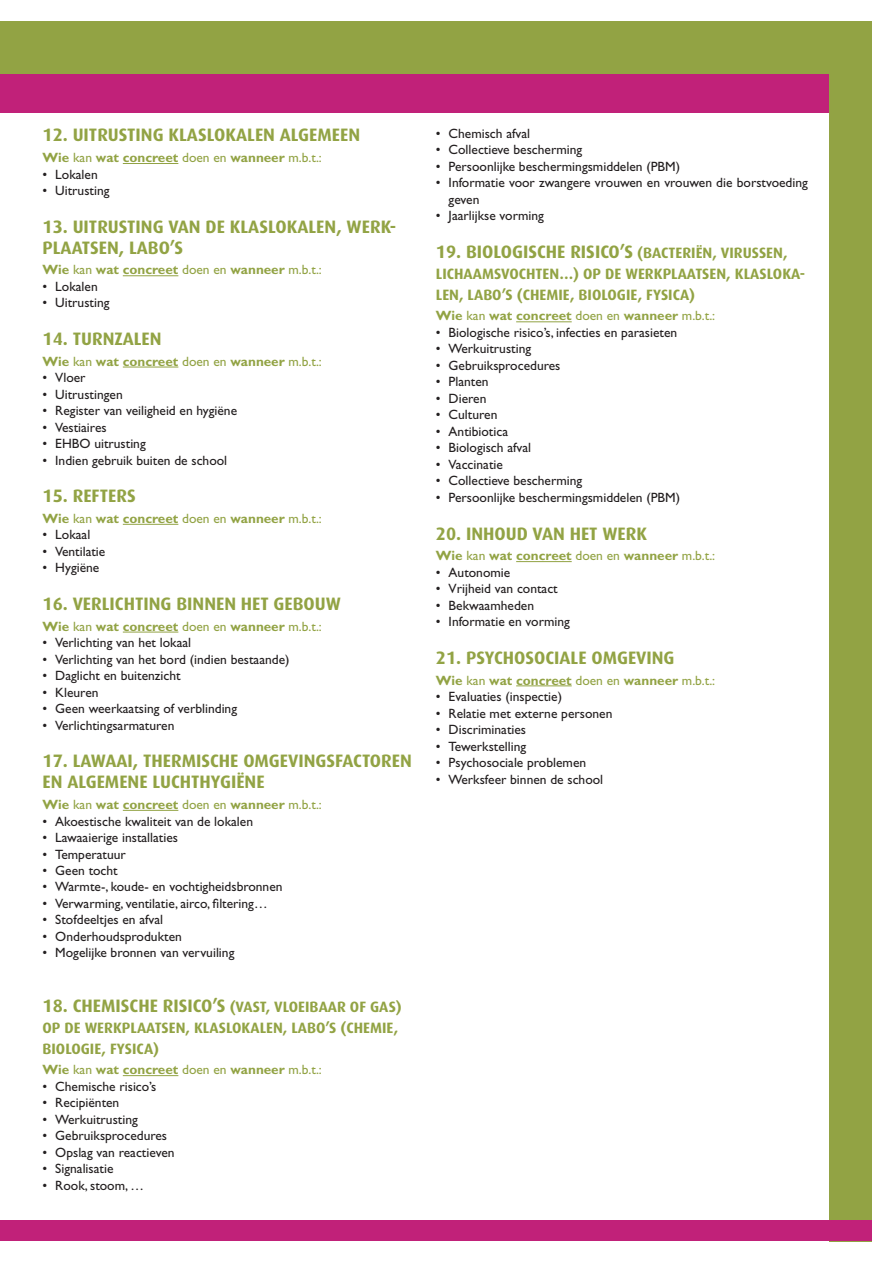
<style>
.page{position:relative;width:893px;height:1263px;background:#fff}
.page>*{position:absolute;margin:0;border:0;box-sizing:border-box;transform-origin:0 0}
.t1{font:700 18px/21px "Dax";color:#92a344}
.t2{font:700 15px/21px "Dax";color:#92a344}
.t3{font:13.5px/16.5px "Gill Sans";color:#231f20}
.t4{font:700 13.5px "Gill Sans";color:#92a344}
.s1{font-weight:400}
.s2{font-size:18px}
.s3{font-size:15px}
</style>
<div class="page">
<div style="left:0;top:21px;width:872px;height:54px;background:#92a344"></div>
<div style="left:0;top:75px;width:872px;height:38px;background:#c12179"></div>
<div style="left:829px;top:21px;width:43px;height:1221px;background:#92a344"></div>
<div style="left:0;top:1220px;width:872px;height:21px;background:#c12179"></div>
<hr style="left:123px;top:163px;width:55px;height:1px;background:#92a344">
<hr style="left:123px;top:275px;width:55px;height:1px;background:#92a344">
<hr style="left:123px;top:367px;width:55px;height:1px;background:#92a344">
<hr style="left:123px;top:524px;width:55px;height:1px;background:#92a344">
<hr style="left:123px;top:632px;width:55px;height:1px;background:#92a344">
<hr style="left:123px;top:810px;width:55px;height:1px;background:#92a344">
<hr style="left:123px;top:1075px;width:55px;height:1px;background:#92a344">
<hr style="left:516px;top:321px;width:56px;height:1px;background:#92a344">
<hr style="left:516px;top:561px;width:56px;height:1px;background:#92a344">
<hr style="left:516px;top:685px;width:56px;height:1px;background:#92a344">
<h1 class="t1" style="left:43px;top:125px;width:319px">12. UITRUSTING KLASLOKALEN ALGEMEEN</h1>
<p class="t4" style="left:43px;top:150px;width:281px">Wie <span class="s1">kan</span> wat concreet <span class="s1">doen en</span> wanneer <span class="s1">m.b.t.:</span></p>
<p class="t3" style="left:43px;top:166px;width:57px">• Lokalen</p>
<p class="t3" style="left:43px;top:182px;width:69px">• Uitrusting</p>
<h1 class="t1" style="left:43px;top:216px;width:355px">13. UITRUSTING VAN DE KLASLOKALEN, WERK-<br>PLAATSEN, LABO’S</h1>
<p class="t4" style="left:43px;top:262px;width:281px">Wie <span class="s1">kan</span> wat concreet <span class="s1">doen en</span> wanneer <span class="s1">m.b.t.:</span></p>
<p class="t3" style="left:43px;top:278px;width:57px">• Lokalen</p>
<p class="t3" style="left:43px;top:295px;width:69px">• Uitrusting</p>
<h1 class="t1" style="left:43px;top:328px;width:121px">14. TU RNZALEN</h1>
<p class="t4" style="left:43px;top:353px;width:281px">Wie <span class="s1">kan</span> wat concreet <span class="s1">doen en</span> wanneer <span class="s1">m.b.t.:</span></p>
<p class="t3" style="left:43px;top:369px;width:45px">• Vloer</p>
<p class="t3" style="left:43px;top:386px;width:82px">• Uitrustingen</p>
<p class="t3" style="left:43px;top:402px;width:196px">• Register van veiligheid en hygiëne</p>
<p class="t3" style="left:43px;top:419px;width:66px">• Vestiaires</p>
<p class="t3" style="left:43px;top:435px;width:105px">• EHBO uitrusting</p>
<p class="t3" style="left:43px;top:452px;width:186px">• Indien gebruik buiten de school</p>
<h1 class="t1" style="left:43px;top:486px;width:95px">15. REFTERS</h1>
<p class="t4" style="left:43px;top:510px;width:281px">Wie <span class="s1">kan</span> wat concreet <span class="s1">doen en</span> wanneer <span class="s1">m.b.t.:</span></p>
<p class="t3" style="left:43px;top:527px;width:49px">• Lokaal</p>
<p class="t3" style="left:43px;top:543px;width:64px">• Ventilatie</p>
<p class="t3" style="left:43px;top:560px;width:58px">• Hygiëne</p>
<h1 class="t1" style="left:43px;top:593px;width:286px">16. VERLICHTING BINNEN HET GEBOUW</h1>
<p class="t4" style="left:43px;top:618px;width:281px">Wie <span class="s1">kan</span> wat concreet <span class="s1">doen en</span> wanneer <span class="s1">m.b.t.:</span></p>
<p class="t3" style="left:43px;top:634px;width:150px">• Verlichting van het lokaal</p>
<p class="t3" style="left:43px;top:651px;width:249px">• Verlichting van het bord (indien bestaande)</p>
<p class="t3" style="left:43px;top:667px;width:140px">• Daglicht en buitenzicht</p>
<p class="t3" style="left:43px;top:684px;width:58px">• Kleuren</p>
<p class="t3" style="left:43px;top:700px;width:196px">• Geen weerkaatsing of verblinding</p>
<p class="t3" style="left:43px;top:717px;width:133px">• Verlichtingsarmaturen</p>
<h1 class="t1" style="left:43px;top:751px;width:371px">17. LAWAAI, THERMISCHE OMGEVINGSFACTOREN<br>EN ALGEMENE LUCHTHYGIËNE</h1>
<p class="t4" style="left:43px;top:796px;width:281px">Wie <span class="s1">kan</span> wat concreet <span class="s1">doen en</span> wanneer <span class="s1">m.b.t.:</span></p>
<p class="t3" style="left:43px;top:813px;width:212px">• Akoestische kwaliteit van de lokalen</p>
<p class="t3" style="left:43px;top:829px;width:137px">• Lawaaierige installaties</p>
<p class="t3" style="left:43px;top:846px;width:85px">• Temperatuur</p>
<p class="t3" style="left:43px;top:862px;width:77px">• Geen tocht</p>
<p class="t3" style="left:43px;top:879px;width:242px">• Warmte-, koude- en vochtigheidsbronnen</p>
<p class="t3" style="left:43px;top:895px;width:227px">• Verwarming, ventilatie, airco, filtering…</p>
<p class="t3" style="left:43px;top:912px;width:122px">• Stofdeeltjes en afval</p>
<p class="t3" style="left:43px;top:928px;width:141px">• Onderhoudsprodukten</p>
<p class="t3" style="left:43px;top:945px;width:193px">• Mogelijke bronnen van vervuiling</p>
<p class="t2" style="left:43px;top:996px;width:361px"><span class="s2">18. CHEMISCHE RISICO’S</span> (VAST, VLOEIBAAR OF GAS)<br>OP DE WERKPLAATSEN, KLASLOKALEN, LABO’S (CHEMIE,<br>BIOLOGIE, FYSICA)</p>
<p class="t4" style="left:43px;top:1062px;width:281px">Wie <span class="s1">kan</span> wat concreet <span class="s1">doen en</span> wanneer <span class="s1">m.b.t.:</span></p>
<p class="t3" style="left:43px;top:1078px;width:115px">• Chemische risico’s</p>
<p class="t3" style="left:43px;top:1094px;width:78px">• Recipiënten</p>
<p class="t3" style="left:43px;top:1111px;width:97px">• Werkuitrusting</p>
<p class="t3" style="left:43px;top:1127px;width:126px">• Gebruiksprocedures</p>
<p class="t3" style="left:43px;top:1144px;width:134px">• Opslag van reactieven</p>
<p class="t3" style="left:43px;top:1160px;width:72px">• Signalisatie</p>
<p class="t3" style="left:43px;top:1177px;width:103px">• Rook, stoom, …</p>
<p class="t3" style="left:436px;top:125px;width:96px">• Chemisch afval</p>
<p class="t3" style="left:436px;top:141px;width:148px">• Collectieve bescherming</p>
<p class="t3" style="left:436px;top:158px;width:246px">• Persoonlijke beschermingsmiddelen (PBM)</p>
<p class="t3" style="left:449px;top:174px;width:361px;text-indent:-13px">• Informatie voor zwangere vrouwen en vrouwen die borstvoeding geven</p>
<p class="t3" style="left:436px;top:207px;width:110px">• Jaarlijkse vorming</p>
<h1 class="t1" style="left:436px;top:241px;width:353px">19. BIOLOGISCHE RISICO’S <span class="s3">(BACTERIËN, VIRUSSEN,</span></h1>
<p class="t2" style="left:436px;top:263px;width:371px">LICHAAMSVOCHTEN…) OP DE WERKPLAATSEN, KLASLOKA-<br>LEN, LABO’S (CHEMIE, BIOLOGIE, FYSICA)</p>
<p class="t4" style="left:436px;top:308px;width:281px">Wie <span class="s1">kan</span> wat concreet <span class="s1">doen en</span> wanneer <span class="s1">m.b.t.:</span></p>
<p class="t3" style="left:436px;top:324px;width:243px">• Biologische risico’s, infecties en parasieten</p>
<p class="t3" style="left:436px;top:341px;width:97px">• Werkuitrusting</p>
<p class="t3" style="left:436px;top:357px;width:126px">• Gebruiksprocedures</p>
<p class="t3" style="left:436px;top:374px;width:54px">• Planten</p>
<p class="t3" style="left:436px;top:390px;width:52px">• Dieren</p>
<p class="t3" style="left:436px;top:407px;width:63px">• Culturen</p>
<p class="t3" style="left:436px;top:423px;width:74px">• Antibiotica</p>
<p class="t3" style="left:436px;top:440px;width:97px">• Biologisch afval</p>
<p class="t3" style="left:436px;top:456px;width:69px">• Vaccinatie</p>
<p class="t3" style="left:436px;top:473px;width:148px">• Collectieve bescherming</p>
<p class="t3" style="left:436px;top:489px;width:246px">• Persoonlijke beschermingsmiddelen (PBM)</p>
<h1 class="t1" style="left:436px;top:523px;width:213px">20. INHOUD VAN HET WERK</h1>
<p class="t4" style="left:436px;top:548px;width:281px">Wie <span class="s1">kan</span> wat concreet <span class="s1">doen en</span> wanneer <span class="s1">m.b.t.:</span></p>
<p class="t3" style="left:436px;top:564px;width:76px">• Autonomie</p>
<p class="t3" style="left:436px;top:580px;width:123px">• Vrijheid van contact</p>
<p class="t3" style="left:436px;top:597px;width:100px">• Bekwaamheden</p>
<p class="t3" style="left:436px;top:613px;width:136px">• Informatie en vorming</p>
<h1 class="t1" style="left:436px;top:647px;width:240px">21. PSYCHOSOCIALE OMGEVING</h1>
<p class="t4" style="left:436px;top:672px;width:281px">Wie <span class="s1">kan</span> wat concreet <span class="s1">doen en</span> wanneer <span class="s1">m.b.t.:</span></p>
<p class="t3" style="left:436px;top:688px;width:128px">• Evaluaties (inspectie)</p>
<p class="t3" style="left:436px;top:705px;width:178px">• Relatie met externe personen</p>
<p class="t3" style="left:436px;top:721px;width:92px">• Discriminaties</p>
<p class="t3" style="left:436px;top:738px;width:92px">• Tewerkstelling</p>
<p class="t3" style="left:436px;top:754px;width:152px">• Psychosociale problemen</p>
<p class="t3" style="left:436px;top:771px;width:169px">• Werksfeer binnen de school</p>
</div>
